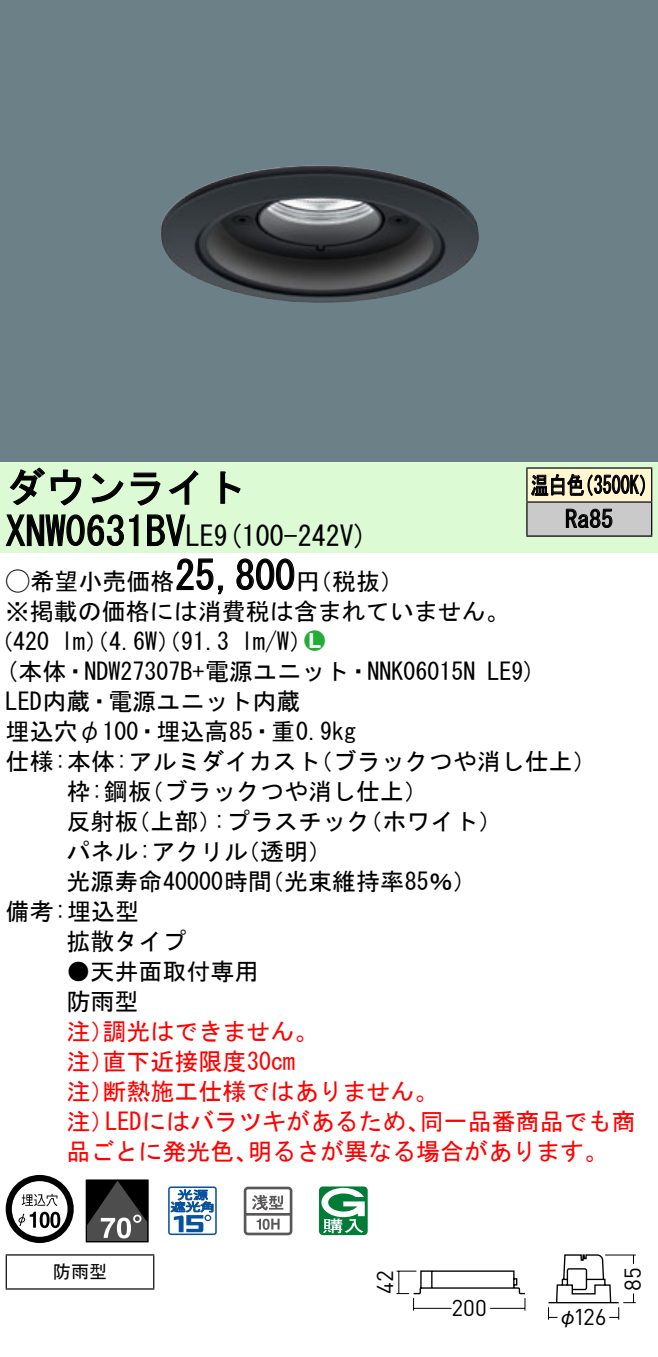
<style>
.page{position:relative;width:658px;height:1357px;background:#fff}
.page>*{position:absolute;margin:0;border:0;box-sizing:border-box;transform-origin:0 0}
.t1{font:40px "MS Gothic";color:#000}
.t2{font:28px "MS Gothic";color:#000}
.t3{font:24px/30px "MS Gothic";color:#000}
.t4{font:24px/30px "MS Gothic";color:#f00}
.t5{font:24px/34px "MS Gothic";color:#000;scale:.75 1}
.t6{font:24px "Ford Classification 1";color:#23ac38}
.t7{font:22.8px "DINOT";letter-spacing:.005em;color:#000}
.t8{font:20px "Gothic BBB Pro Medium 90 pv RKSJ H";color:#000}
.t9{font:18px "MS Gothic";color:#000}
.s1{font-size:28px}
.s2{font-family:"Ford Classification 1"}
.s3{color:#fff}
</style>
<div class="page">
<div style="left:0;top:0;width:658px;height:462px;background:#6c8087"></div>
<img style="left:161px;top:165px;width:318px;height:138px">
<div style="left:0;top:462px;width:658px;height:90px;background:#dcfad4"></div>
<svg style="left:9px;top:467px;width:73px;height:39px"></svg>
<svg style="left:91px;top:473px;width:33px;height:30px"></svg>
<svg style="left:130px;top:472px;width:30px;height:34px"></svg>
<svg style="left:168px;top:470px;width:30px;height:35px"></svg>
<svg style="left:220px;top:471px;width:21px;height:33px"></svg>
<svg style="left:5px;top:514px;width:134px;height:33px"></svg>
<svg style="left:147px;top:514px;width:39px;height:32px"></svg>
<svg style="left:176px;top:558px;width:47px;height:37px"></svg>
<svg style="left:236px;top:558px;width:59px;height:32px"></svg>
<svg style="left:6px;top:1175px;width:68px;height:68px"></svg>
<svg style="left:40px;top:1211px;width:10px;height:17px"></svg>
<svg style="left:50px;top:1211px;width:10px;height:17px"></svg>
<div style="left:86px;top:1179px;width:62px;height:63px;border:1px solid #000"></div>
<svg style="left:86px;top:1180px;width:62px;height:61px;background:#3e3e3e"></svg>
<svg style="left:168px;top:1186px;width:49px;height:49px"></svg>
<svg style="left:244px;top:1186px;width:48px;height:49px"></svg>
<svg style="left:319px;top:1186px;width:48px;height:49px"></svg>
<hr style="left:6px;top:1254px;width:148px;height:1px;background:#000">
<hr style="left:6px;top:1255px;width:1px;height:33px;background:#000">
<hr style="left:153px;top:1255px;width:1px;height:33px;background:#000">
<hr style="left:6px;top:1288px;width:148px;height:1px;background:#000">
<div style="left:527px;top:468px;width:124px;height:34px;background:#fff6d2"></div>
<div style="left:527px;top:502px;width:124px;height:34px;background:#cacaca"></div>
<hr style="left:526px;top:467px;width:126px;height:2px;background:#000">
<hr style="left:526px;top:468px;width:1px;height:33px;background:#000">
<hr style="left:651px;top:468px;width:1px;height:33px;background:#000">
<hr style="left:526px;top:501px;width:126px;height:2px;background:#000">
<hr style="left:526px;top:502px;width:1px;height:33px;background:#000">
<hr style="left:651px;top:502px;width:1px;height:33px;background:#000">
<hr style="left:526px;top:535px;width:126px;height:2px;background:#000">
<svg style="left:531px;top:473px;width:114px;height:23px"></svg>
<svg style="left:565px;top:508px;width:47px;height:20px"></svg>
<svg style="left:396px;top:1254px;width:240px;height:66px"></svg>
<h1 class="t1" style="left:6px;top:467px;width:242px">ダウンライト</h1>
<p class="t2" style="left:214px;top:522px;width:155px">(9 100-242 (V</p>
<h1 class="t1" style="left:6px;top:511px;width:210px">XNW0631BV<span class="s1">LE</span></h1>
<h1 class="t1" style="left:175px;top:555px;width:121px">25,800</h1>
<p class="t3" style="left:6px;top:566px;width:505px"><span class="s2">A</span>希望小売価格<br>※掲載の価格には消費税は含まれていません。</p>
<p class="t6" style="left:304px;top:629px;width:22px">2<span class="s3">7</span></p>
<p class="t3" style="left:296px;top:566px;width:109px">（円税抜(</p>
<p class="t3" style="left:241px;top:626px;width:73px">l m (W/</p>
<p class="t3" style="left:-11px;top:626px;width:62px">（420</p>
<p class="t3" style="left:61px;top:626px;width:170px">lm）（4.6 ）（W 91.3</p>
<p class="t5" style="left:565px;top:468px;width:65px;text-indent:-34px">温白色<br>Ra85</p>
<p class="t5" style="left:575px;top:468px;width:109px">（3500 (K</p>
<p class="t3" style="left:6px;top:656px;width:471px">(本体・NDW27307 +B 電源ユニット・NNK06015N</p>
<p class="t3" style="left:6px;top:686px;width:296px">LED内蔵・電源ユニット内蔵</p>
<p class="t3" style="left:6px;top:716px;width:352px">埋込穴φ100・埋込高85・重0.9kg</p>
<p class="t3" style="left:309px;top:746px;width:290px">（ブラックつや消し仕上(</p>
<p class="t3" style="left:487px;top:656px;width:50px">LE (9</p>
<p class="t3" style="left:140px;top:746px;width:290px;text-indent:-134px">仕様:本体:アルミダイカスト<br>（ブラックつや消し仕上(</p>
<p class="t3" style="left:66px;top:776px;width:87px">枠:鋼板</p>
<p class="t3" style="left:66px;top:806px;width:74px">反射板</p>
<p class="t3" style="left:126px;top:806px;width:97px">（上部）</p>
<p class="t3" style="left:213px;top:806px;width:158px">:プラスチック</p>
<p class="t3" style="left:66px;top:836px;width:183px">パネル:アクリル</p>
<p class="t3" style="left:236px;top:836px;width:98px">（透明(</p>
<p class="t3" style="left:358px;top:806px;width:145px">（ホワイト(</p>
<p class="t3" style="left:66px;top:866px;width:207px">光源寿命40000時間</p>
<p class="t3" style="left:6px;top:896px;width:135px">備考:埋込型</p>
<p class="t3" style="left:66px;top:926px;width:121px">拡散タイプ</p>
<p class="t3" style="left:66px;top:956px;width:193px">●天井面取付専用防雨型</p>
<p class="t4" style="left:102px;top:1016px;width:217px">調光はできません。</p>
<p class="t3" style="left:260px;top:866px;width:218px">（光束維持率85％(</p>
<p class="t4" style="left:102px;top:1016px;width:194px;text-indent:-36px">注）<br>直下近接限度30cm</p>
<p class="t4" style="left:102px;top:1046px;width:337px;text-indent:-36px">注）<br>断熱施工仕様ではありません。</p>
<p class="t4" style="left:66px;top:1076px;width:49px">注）</p>
<p class="t4" style="left:66px;top:1106px;width:49px">注）</p>
<p class="t4" style="left:105px;top:1106px;width:326px">LEDにはバラツキがあるため、</p>
<p class="t4" style="left:420px;top:1106px;width:217px">同一品番商品でも商</p>
<p class="t4" style="left:66px;top:1136px;width:193px">品ごとに発光色、</p>
<p class="t4" style="left:248px;top:1136px;width:362px">明るさが異なる場合があります。</p>
<p class="t9" style="left:53px;top:1263px;width:55px">防雨型</p>
<p class="t7" style="left:369px;top:1294px;width:25px;rotate:-90deg">42</p>
<p class="t7" style="left:451px;top:1292px;width:37px">200</p>
<p class="t7" style="left:573px;top:1301px;width:35px">126</p>
<p class="t8" style="left:557px;top:1300px;width:21px">φ</p>
<p class="t7" style="left:617px;top:1290px;width:25px;rotate:-90deg">85</p>
</div>
